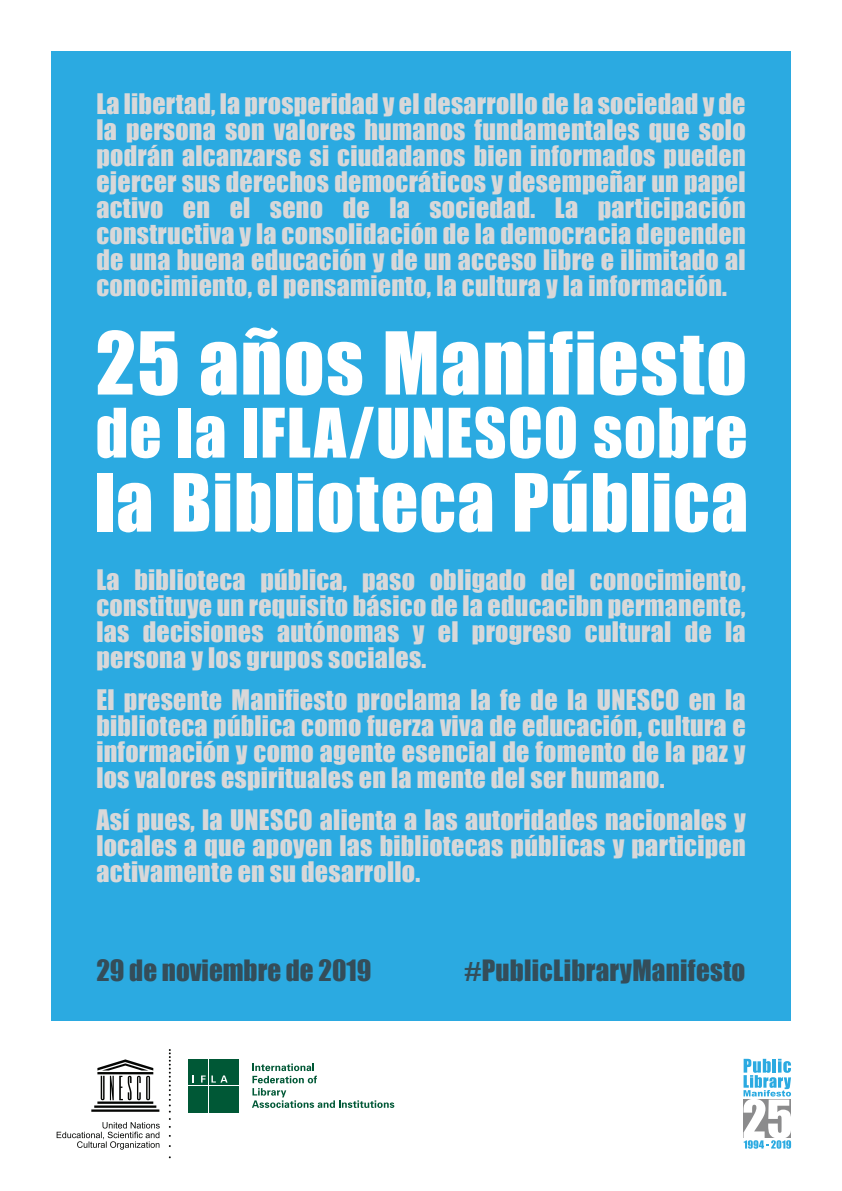
<style>
.page{position:relative;width:842px;height:1191px;background:#fff}
.page>*{position:absolute;margin:0;border:0;box-sizing:border-box;transform-origin:0 0}
.t1{font:80px "Impact";letter-spacing:.015em;color:#fff}
.t2{font:74px "Impact";letter-spacing:.015em;color:#fff}
.t3{font:63px "Impact";letter-spacing:.02em;color:#fff}
.t4{font:27px "Impact";letter-spacing:.01em;color:#344d59}
.t5{font:26px/26px "Impact";letter-spacing:.01em;color:#d8d8d9;text-align:justify}
</style>
<div class="page">
<div style="left:51px;top:51px;width:740px;height:969px;background:#2baae1"></div>
<div style="left:188px;top:1073px;width:9px;height:11px;background:#005836"></div>
<div style="left:199px;top:1073px;width:9px;height:11px;background:#005836"></div>
<svg style="left:209px;top:1073px;width:9px;height:11px"></svg>
<svg style="left:219px;top:1073px;width:10px;height:11px"></svg>
<div style="left:230px;top:1085px;width:9px;height:27px;background:#005836"></div>
<div style="left:230px;top:1073px;width:9px;height:11px;background:#005836"></div>
<div style="left:230px;top:1059px;width:9px;height:13px;background:#005836"></div>
<div style="left:219px;top:1085px;width:10px;height:27px;background:#005836"></div>
<div style="left:219px;top:1059px;width:10px;height:13px;background:#005836"></div>
<div style="left:209px;top:1085px;width:9px;height:27px;background:#005836"></div>
<div style="left:209px;top:1059px;width:9px;height:13px;background:#005836"></div>
<div style="left:199px;top:1085px;width:9px;height:27px;background:#005836"></div>
<div style="left:199px;top:1059px;width:9px;height:13px;background:#005836"></div>
<div style="left:188px;top:1085px;width:9px;height:27px;background:#005836"></div>
<div style="left:188px;top:1059px;width:9px;height:13px;background:#005836"></div>
<svg style="left:192px;top:1075px;width:2px;height:7px"></svg>
<svg style="left:201px;top:1075px;width:27px;height:7px"></svg>
<svg style="left:252px;top:1063px;width:142px;height:45px"></svg>
<svg style="left:743px;top:1058px;width:48px;height:90px"></svg>
<img style="left:56px;top:1049px;width:115px;height:110px">
<p class="t5" style="left:96px;top:90px;width:651px">La libertad, la prosperidad y el desarrollo de la sociedad y de la persona son valores humanos fundamentales que solo podrán alcanzarse si ciudadanos bien informados pueden ejercer sus derechos democráticos y desempeñar un papel activo en el seno de la sociedad. La participación constructiva y la consolidación de la democracia dependen de una buena educación y de un acceso libre e ilimitado al conocimiento, el pensamiento, la cultura y la información.</p>
<h1 class="t1" style="left:96px;top:301px;width:653px">25 años Manifiesto</h1>
<h3 class="t3" style="left:96px;top:384px;width:653px">de la IFLA/UNESCO sobre</h3>
<h2 class="t2" style="left:95px;top:445px;width:655px">la Biblioteca Pública</h2>
<p class="t5" style="left:96px;top:566px;width:651px">La biblioteca pública, paso obligado del conocimiento, constituye un requisito básico de la educacibn permanente, las decisiones autónomas y el progreso cultural de la persona y los grupos sociales.</p>
<p class="t5" style="left:96px;top:686px;width:651px">El presente Manifiesto proclama la fe de la UNESCO en la biblioteca pública como fuerza viva de educación, cultura e información y como agente esencial de fomento de la paz y los valores espirituales en la mente del ser humano.</p>
<p class="t5" style="left:96px;top:806px;width:651px">Así pues, la UNESCO alienta a las autoridades nacionales y locales a que apoyen las bibliotecas públicas y participen activamente en su desarrollo.</p>
<p class="t4" style="left:96px;top:949px;width:277px">29 de noviembre de 2019</p>
<p class="t4" style="left:465px;top:949px;width:282px">#PublicLibraryManifesto</p>
</div>
